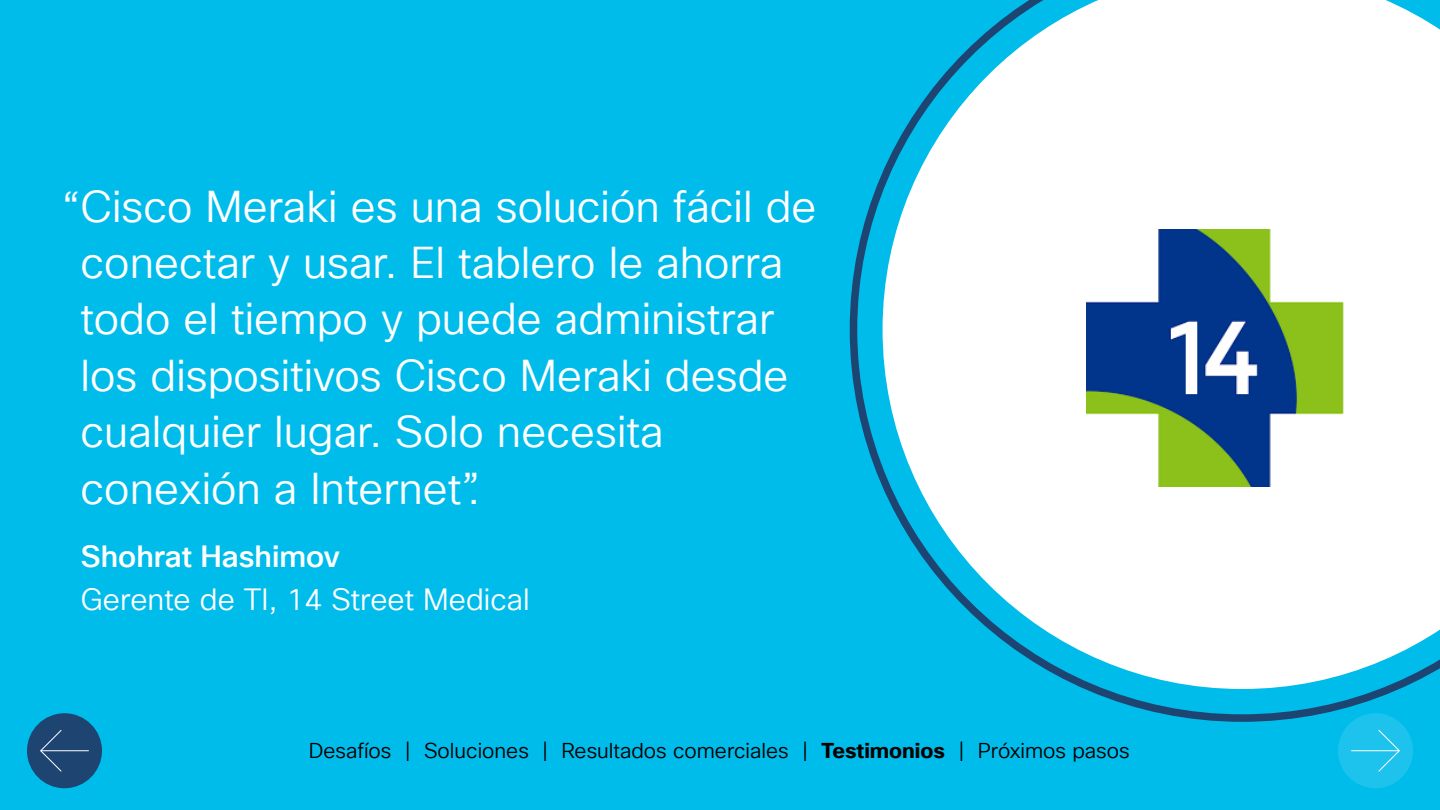
<style>
.page{position:relative;width:1440px;height:810px;background:#00bceb}
.page>*{position:absolute;margin:0;border:0;box-sizing:border-box;transform-origin:0 0}
.t1{font:43.5px/56.6px "Cisco Sans TT Light";color:#fff}
.t2{font:30px "Cisco Sans TT Light";color:#fff}
.t3{font:500 30px "Cisco Sans TT";color:#fff}
.t4{font:21px "Cisco Sans TT Light";color:#000}
.s1{font-family:"Cisco Sans TT";font-weight:700}
</style>
<div class="page">
<svg style="left:850px;top:0;width:590px;height:722px"></svg>
<div style="left:27px;top:713px;width:75px;height:75px;background:#1e4471;border-radius:50%"></div>
<svg style="left:40px;top:730px;width:22px;height:42px"></svg>
<hr style="left:41px;top:750px;width:48px;height:1px;background:#fff">
<div style="left:1338px;top:713px;width:75px;height:75px;background:#1ec3ed;border-radius:50%"></div>
<svg style="left:1378px;top:730px;width:22px;height:42px"></svg>
<hr style="left:1351px;top:750px;width:48px;height:1px;background:#fff">
<img style="left:1086px;top:229px;width:258px;height:257px">
<p class="t1" style="left:81px;top:180px;width:738px;text-indent:-19px">“Cisco Meraki es una solución fácil de conectar y usar. El tablero le ahorra todo el tiempo y puede administrar los dispositivos Cisco Meraki desde cualquier lugar. Solo necesita conexión a Internet”.</p>
<p class="t3" style="left:81px;top:537px;width:260px">Shohrat Hashimov</p>
<p class="t2" style="left:81px;top:580px;width:450px">Gerente de TI, 14 Street Medical</p>
<p class="t4" style="left:309px;top:737px;width:822px">Desafíos | Soluciones | Resultados comerciales | <span class="s1">Testimonios</span> | Próximos pasos</p>
</div>
